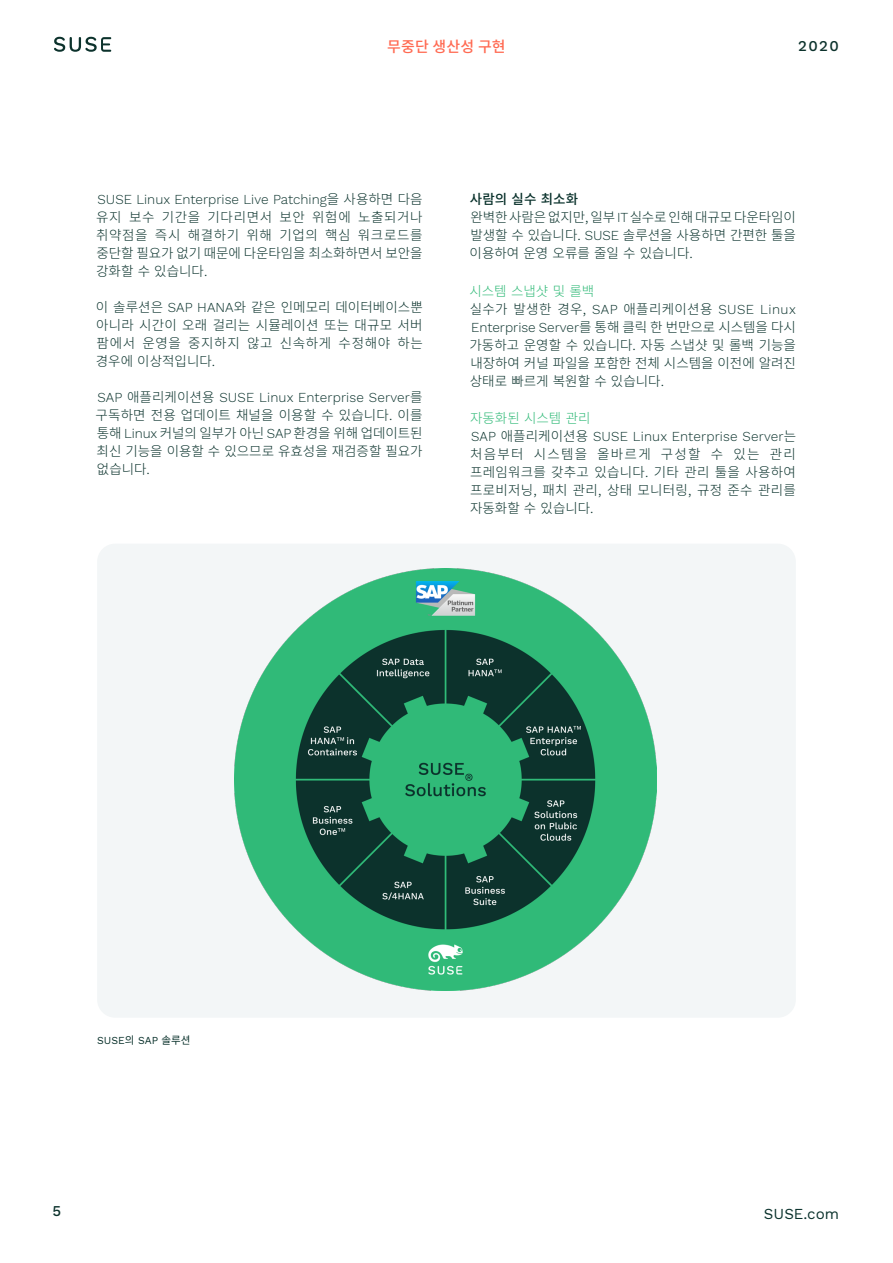
<style>
.page{position:relative;width:893px;height:1263px;background:#fff}
.page>*{position:absolute;margin:0;border:0;box-sizing:border-box;transform-origin:0 0}
.t1{font:500 15px "Source Han Sans KR";letter-spacing:.01em;color:#ff6a52}
.t2{font:15px "Work Sans";color:#09312b}
.t3{font:500 15px "Work Sans";color:#0c322c}
.body_8_5_11{font:300 13.5px/18px "Source Han Sans KR";color:#09312b;text-align:justify}
.subhead_10_13-green{font:300 13.5px "Source Han Sans KR";color:#31ba78}
.body_8_5_11-2{font:500 13.5px "Source Han Sans KR";color:#09312b}
.body_8_5_11-3{font:10.5px "Work Sans";color:#09312b}
.s1{font-family:"Work Sans"}
.s2{font-family:"Source Han Sans KR"}
</style>
<div class="page">
<svg style="left:54px;top:37px;width:57px;height:15px"></svg>
<div style="left:97px;top:544px;width:699px;height:474px;background:#f3f6f7;border-radius:18px"></div>
<img style="left:234px;top:568px;width:422px;height:422px">
<p class="t1" style="left:387px;top:38px;width:120px">무중단 생산성 구현</p>
<p class="t3" style="left:798px;top:38px;width:42px">2020</p>
<p class="body_8_5_11" style="left:96px;top:190px;width:328px"><span class="s1">SUSE Linux Enterprise Live Patching</span>을 사용하면 다음 유지 보수 기간을 기다리면서 보안 위험에 노출되거나 취약점을 즉시 해결하기 위해 기업의 핵심 워크로드를 중단할 필요가 없기 때문에 다운타임을 최소화하면서 보안을 강화할 수 있습니다.</p>
<p class="body_8_5_11" style="left:96px;top:298px;width:329px">이 솔루션은 <span class="s1">SAP HANA</span>와 같은 인메모리 데이터베이스뿐 아니라 시간이 오래 걸리는 시뮬레이션 또는 대규모 서버 팜에서 운영을 중지하지 않고 신속하게 수정해야 하는 경우에 이상적입니다.</p>
<p class="body_8_5_11" style="left:96px;top:388px;width:329px"><span class="s1">SAP</span> 애플리케이션용 <span class="s1">SUSE Linux Enterprise Server</span>를 구독하면 전용 업데이트 채널을 이용할 수 있습니다. 이를 통해 <span class="s1">Linux</span> 커널의 일부가 아닌 <span class="s1">SAP</span> 환경을 위해 업데이트된 최신 기능을 이용할 수 있으므로 유효성을 재검증할 필요가 없습니다.</p>
<p class="body_8_5_11-2" style="left:470px;top:191px;width:110px">사람의 실수 최소화</p>
<p class="body_8_5_11" style="left:470px;top:208px;width:328px">완벽한사람은없지만,일부 <span class="s1">IT</span> 실수로인해대규모다운타임이 발생할 수 있습니다. <span class="s1">SUSE</span> 솔루션을 사용하면 간편한 툴을 이용하여 운영 오류를 줄일 수 있습니다.</p>
<p class="subhead_10_13-green" style="left:469px;top:283px;width:126px">시스템 스냅샷 및 롤백</p>
<p class="body_8_5_11" style="left:469px;top:300px;width:328px">실수가 발생한 경우, <span class="s1">SAP</span> 애플리케이션용 <span class="s1">SUSE Linux Enterprise Server</span>를 통해 클릭 한 번만으로 시스템을 다시 가동하고 운영할 수 있습니다. 자동 스냅샷 및 롤백 기능을 내장하여 커널 파일을 포함한 전체 시스템을 이전에 알려진 상태로 빠르게 복원할 수 있습니다.</p>
<p class="subhead_10_13-green" style="left:470px;top:410px;width:122px">자동화된 시스템 관리</p>
<p class="body_8_5_11" style="left:470px;top:427px;width:328px"><span class="s1">SAP</span> 애플리케이션용 <span class="s1">SUSE Linux Enterprise Server</span>는 처음부터 시스템을 올바르게 구성할 수 있는 관리 프레임워크를 갖추고 있습니다. 기타 관리 툴을 사용하여 프로비저닝, 패치 관리, 상태 모니터링, 규정 준수 관리를 자동화할 수 있습니다.</p>
<p class="body_8_5_11-3" style="left:97px;top:1034px;width:95px">SUSE<span class="s2">의</span> SAP <span class="s2">솔루션</span></p>
<p class="t3" style="left:52px;top:1202px;width:10px">5</p>
<p class="t2" style="left:764px;top:1205px;width:77px">SUSE.com</p>
</div>
